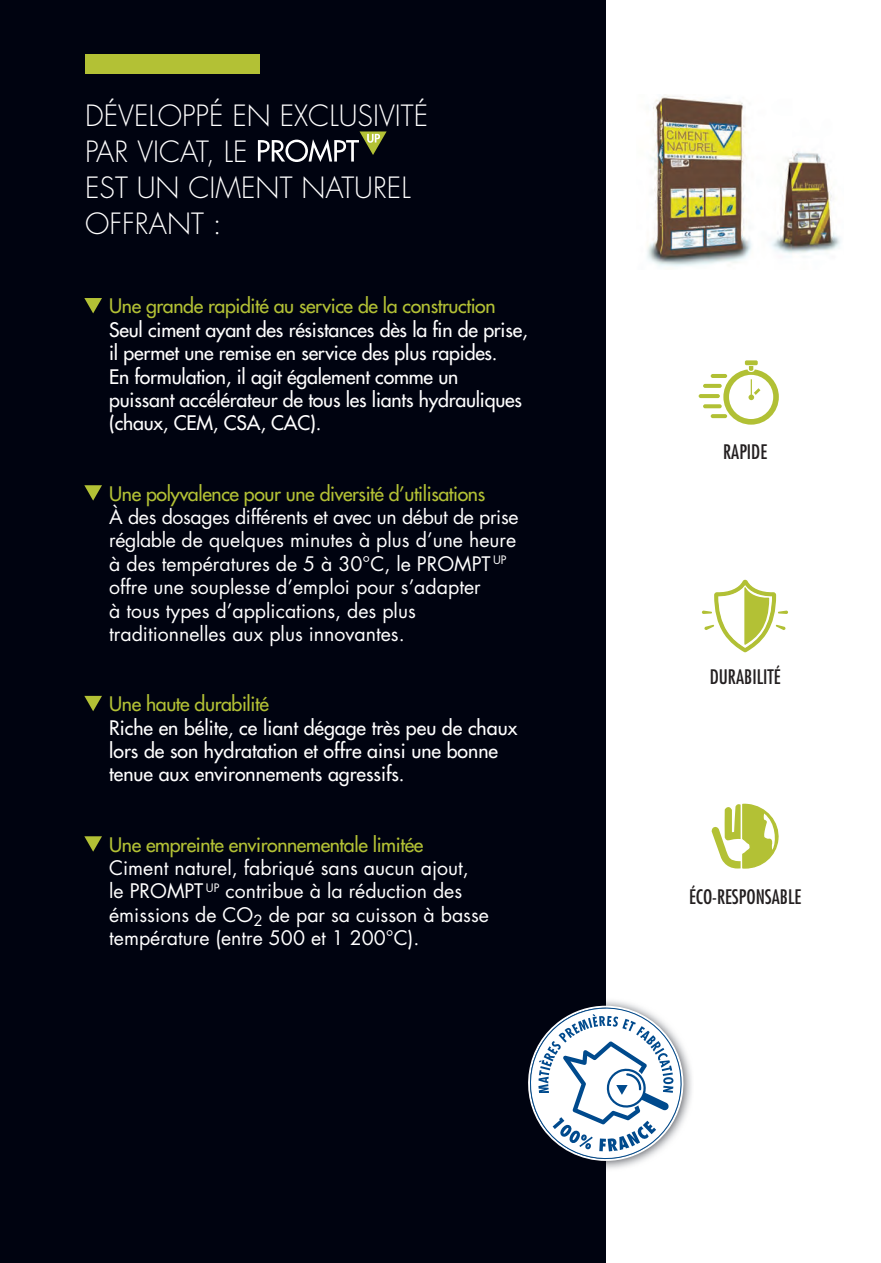
<style>
.page{position:relative;width:881px;height:1263px;background:#fff}
.page>*{position:absolute;margin:0;border:0;box-sizing:border-box;transform-origin:0 0}
.t1{font:300 28.5px/36px "Futura Std";color:#fff}
.t2{font:19.5px/23.4px "Futura Std";color:#fff}
.t3{font:500 19.5px/23.4px "Futura Std";letter-spacing:-.01em;color:#fff}
.t4{font:500 19.5px "Futura Std";letter-spacing:-.02em;color:#b3c135}
.t5{font:condensed 19.5px "Futura Std";color:#231f20}
</style>
<div class="page">
<div style="left:0;top:0;width:605px;height:1263px;background:#000310"></div>
<svg style="left:84px;top:298px;width:18px;height:15px"></svg>
<svg style="left:84px;top:485px;width:18px;height:16px"></svg>
<svg style="left:84px;top:696px;width:18px;height:15px"></svg>
<svg style="left:84px;top:836px;width:18px;height:16px"></svg>
<img style="left:600px;top:998px;width:92px;height:173px">
<svg style="left:528px;top:1006px;width:155px;height:155px"></svg>
<div style="left:85px;top:54px;width:175px;height:20px;background:#b3c135"></div>
<svg style="left:701px;top:579px;width:86px;height:74px"></svg>
<svg style="left:258px;top:131px;width:128px;height:31px"></svg>
<div style="left:744px;top:360px;width:13px;height:5px;background:#b1c035;border-radius:2px"></div>
<svg style="left:723px;top:366px;width:55px;height:59px"></svg>
<hr style="left:698px;top:394px;width:21px;height:4px;background:#b1c035;border-radius:2px">
<hr style="left:710px;top:374px;width:16px;height:4px;background:#b1c035;border-radius:2px">
<svg style="left:710px;top:414px;width:16px;height:4px"></svg>
<svg style="left:702px;top:404px;width:19px;height:4px"></svg>
<svg style="left:702px;top:384px;width:19px;height:4px"></svg>
<svg style="left:711px;top:804px;width:68px;height:65px"></svg>
<img style="left:647px;top:96px;width:194px;height:171px">
<h1 class="t1" style="left:85px;top:98px;width:344px">DÉVELOPPÉ EN EXCLUSIVITÉ<br>PAR VICAT, LE<br>EST UN CIMENT NATUREL<br>OFFRANT :</h1>
<p class="t4" style="left:109px;top:294px;width:388px">Une grande rapidité au service de la construction</p>
<p class="t3" style="left:109px;top:318px;width:420px">Seul ciment ayant des résistances dès la fin de prise, il permet une remise en service des plus rapides.<br>En formulation, il agit également comme un puissant accélérateur de tous les liants hydrauliques (chaux, CEM, CSA, CAC).</p>
<p class="t4" style="left:109px;top:481px;width:377px">Une polyvalence pour une diversité d’utilisations</p>
<p class="t2" style="left:109px;top:505px;width:410px">À des dosages différents et avec un début de prise réglable de quelques minutes à plus d’une heure à des températures de 5 à 30°C, le PROMPT <sup>UP </sup>offre une souplesse d’emploi pour s’adapter<br>à tous types d’applications, des plus traditionnelles aux plus innovantes.</p>
<p class="t4" style="left:109px;top:692px;width:161px">Une haute durabilité</p>
<p class="t3" style="left:109px;top:716px;width:409px">Riche en bélite, ce liant dégage très peu de chaux lors de son hydratation et offre ainsi une bonne tenue aux environnements agressifs.</p>
<p class="t4" style="left:109px;top:832px;width:315px">Une empreinte environnementale limitée</p>
<p class="t2" style="left:109px;top:856px;width:381px">Ciment naturel, fabriqué sans aucun ajout,<br>le PROMPT <sup>UP</sup> contribue à la réduction des émissions de CO<sub>2</sub> de par sa cuisson à basse température (entre 500 et 1 200°C).</p>
<p class="t5" style="left:722px;top:440px;width:45px">RAPIDE</p>
<p class="t5" style="left:709px;top:665px;width:72px">DURABILITÉ</p>
<p class="t5" style="left:688px;top:885px;width:114px">ÉCO-RESPONSABLE</p>
</div>
